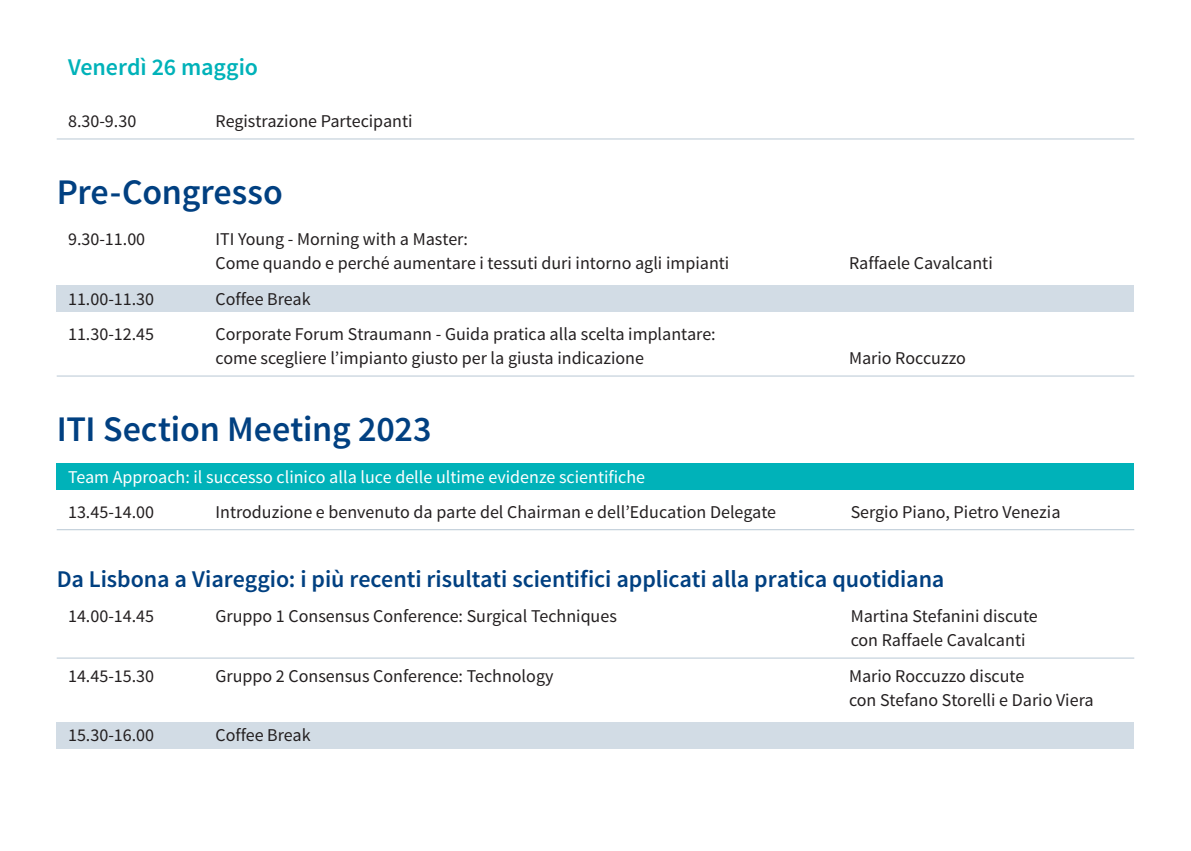
<style>
.page{position:relative;width:1191px;height:851px;background:#fff}
.page>*{position:absolute;margin:0;border:0;box-sizing:border-box;transform-origin:0 0}
.t1{font:600 36px "Source Sans Pro";letter-spacing:-.005em;color:#014081}
.t2{font:600 24px "Source Sans Pro";letter-spacing:-.005em;color:#014081}
.t3{font:600 24px "Source Sans Pro";letter-spacing:-.005em;color:#00b2b9}
.t4{font:18px/24px "Source Sans Pro";color:#231f20}
.t5{font:18px "Source Sans Pro";color:#fff}
</style>
<div class="page">
<hr style="left:57px;top:138px;width:1077px;height:1px;background:#b9c8d5">
<div style="left:57px;top:285px;width:1077px;height:27px;background:#d2dce5"></div>
<hr style="left:57px;top:375px;width:1077px;height:1px;background:#b9c8d5">
<div style="left:57px;top:463px;width:1077px;height:26px;background:#00b2b9"></div>
<hr style="left:57px;top:529px;width:1077px;height:1px;background:#b9c8d5">
<hr style="left:57px;top:657px;width:1077px;height:1px;background:#b9c8d5">
<div style="left:57px;top:721px;width:1077px;height:27px;background:#d2dce5"></div>
<h2 class="t3" style="left:68px;top:52px;width:191px">Venerdì 26 maggio</h2>
<p class="t4" style="left:68px;top:109px;width:70px">8.30-9.30</p>
<p class="t4" style="left:215px;top:109px;width:199px">Registrazione Partecipanti</p>
<h1 class="t1" style="left:57px;top:170px;width:227px">Pre-Congresso</h1>
<p class="t4" style="left:68px;top:228px;width:79px">9.30-11.00</p>
<p class="t4" style="left:215px;top:228px;width:515px">ITI Young - Morning with a Master:<br>Come quando e perché aumentare i tessuti duri intorno agli impianti</p>
<p class="t4" style="left:68px;top:287px;width:88px">11.00-11.30</p>
<p class="t4" style="left:215px;top:287px;width:97px">Coffee Break</p>
<p class="t4" style="left:68px;top:322px;width:88px">11.30-12.45</p>
<p class="t4" style="left:215px;top:322px;width:502px">Corporate Forum Straumann - Guida pratica alla scelta implantare: come scegliere l’impianto giusto per la giusta indicazione</p>
<p class="t4" style="left:849px;top:252px;width:145px">Raffaele Cavalcanti</p>
<p class="t4" style="left:849px;top:346px;width:118px">Mario Roccuzzo</p>
<h1 class="t1" style="left:57px;top:406px;width:376px">ITI Section Meeting 2023</h1>
<p class="t5" style="left:68px;top:465px;width:578px">Team Approach: il successo clinico alla luce delle ultime evidenze scientifiche</p>
<p class="t4" style="left:68px;top:500px;width:88px">13.45-14.00</p>
<p class="t4" style="left:215px;top:500px;width:562px">Introduzione e benvenuto da parte del Chairman e dell’Education Delegate</p>
<p class="t4" style="left:850px;top:500px;width:211px">Sergio Piano, Pietro Venezia</p>
<h2 class="t2" style="left:57px;top:563px;width:889px">Da Lisbona a Viareggio: i più recenti risultati scientifici applicati alla pratica quotidiana</h2>
<p class="t4" style="left:68px;top:604px;width:88px">14.00-14.45</p>
<p class="t4" style="left:215px;top:604px;width:403px">Gruppo 1 Consensus Conference: Surgical Techniques</p>
<p class="t4" style="left:850px;top:604px;width:189px">Martina Stefanini discute con Raffaele Cavalcanti</p>
<p class="t4" style="left:68px;top:663px;width:88px">14.45-15.30</p>
<p class="t4" style="left:215px;top:663px;width:339px">Gruppo 2 Consensus Conference: Technology</p>
<p class="t4" style="left:849px;top:663px;width:246px">Mario Roccuzzo discute<br>con Stefano Storelli e Dario Viera</p>
<p class="t4" style="left:68px;top:723px;width:88px">15.30-16.00</p>
<p class="t4" style="left:215px;top:723px;width:97px">Coffee Break</p>
</div>
